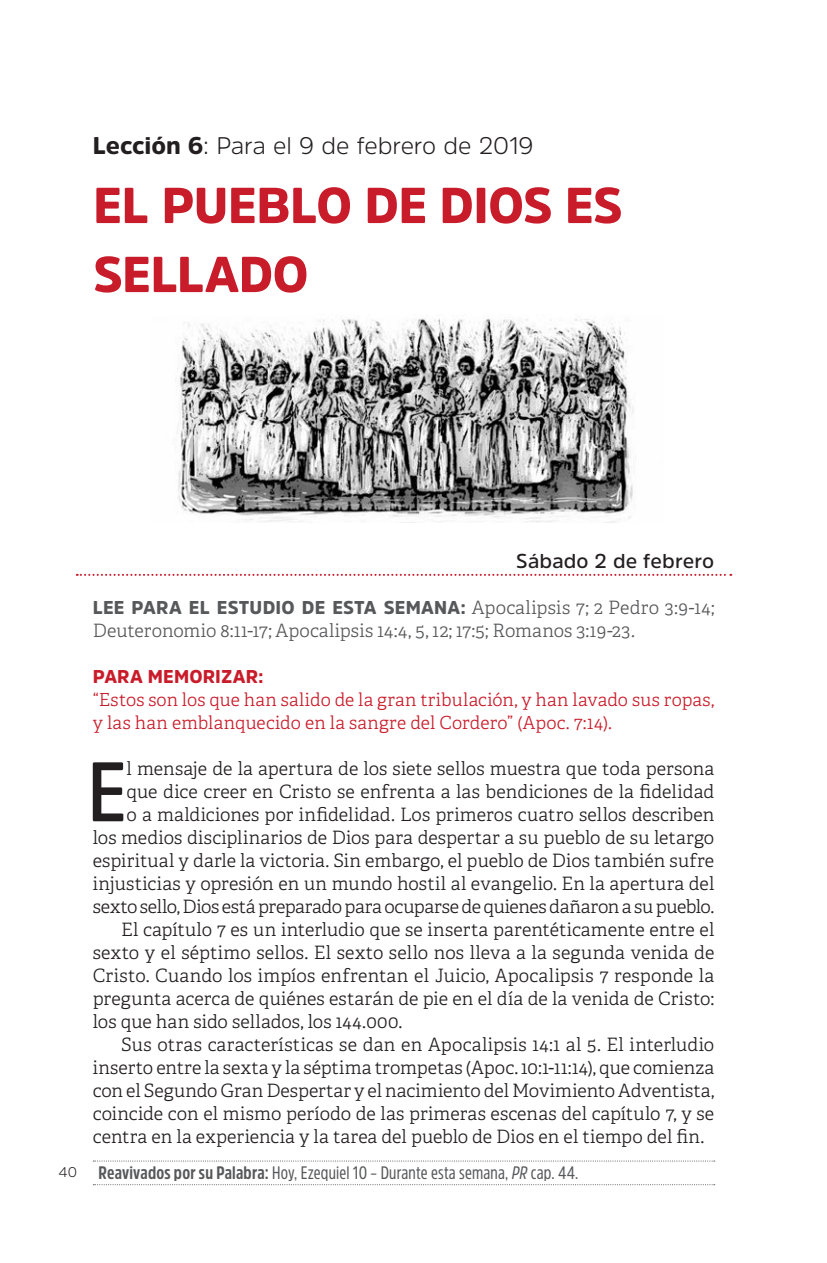
<style>
.page{position:relative;width:827px;height:1263px;background:#fff}
.page>*{position:absolute;margin:0;border:0;box-sizing:border-box;transform-origin:0 0}
.CUERPO_-_1P{font:600 83.8px "Amsi Pro Narw";color:#231f20}
.Título_Lección{font:900 50px/69px "Amsi Pro";letter-spacing:-.01em;color:#c91c2a}
.Lección_Nº{font:300 24px "Amsi Pro";letter-spacing:-.005em;color:#231f20}
.Fecha_Sábado{font:600 20px "Amsi Pro";letter-spacing:.005em;color:#231f20}
.Párrafo{font:300 18.4px/23px "Adelle Basic";letter-spacing:.005em;color:#231f20;text-align:justify}
.CUERPO_-_1P-2{font:300 18.4px/23px "Adelle Basic";color:#231f20;text-align:right}
.Lee_para_el_estudio{font:300 18.4px/23px "Adelle Basic";letter-spacing:.005em;color:#57585a}
.Para_Memorizar{font:900 18.4px "Amsi Pro";letter-spacing:.01em;color:#c91c2a}
.Versículo_para_memor{font:300 18px/23px "Adelle Basic";letter-spacing:.01em;color:#c91c2a}
.Reavivados_por_su_pa{font:18px "Amsi Pro Cond";letter-spacing:.01em;color:#57585a}
.s1{font-weight:900}
.s2{font-family:"Amsi Pro";font-weight:900}
.s3{font-family:"Amsi Pro";font-weight:300;font-size:14px;color:#231f20}
.s4{font-weight:700}
.s5{font-style:italic}
</style>
<div class="page">
<svg style="left:93px;top:1160px;width:621px;height:1px"></svg>
<svg style="left:93px;top:1184px;width:621px;height:1px"></svg>
<svg style="left:77px;top:574px;width:653px;height:2px"></svg>
<img style="left:177px;top:318px;width:457px;height:204px">
<p class="Lección_Nº" style="left:93px;top:129px;width:442px"><span class="s1">Lección 6</span>: Para el 9 de febrero de 2019</p>
<p class="Título_Lección" style="left:93px;top:170px;width:530px">EL PUEBLO DE DIOS ES<br>SELLADO</p>
<p class="Fecha_Sábado" style="left:516px;top:547px;width:199px">Sábado 2 de febrero</p>
<p class="Lee_para_el_estudio" style="left:93px;top:596px;width:622px"><span class="s2">LEE PARA EL ESTUDIO DE ESTA SEMANA:</span> Apocalipsis 7; 2 Pedro 3:9-14;<br>Deuteronomio 8:11-17; Apocalipsis 14:4, 5, 12; 17:5; Romanos 3:19-23.</p>
<p class="Para_Memorizar" style="left:93px;top:664px;width:172px">PARA MEMORIZAR:</p>
<p class="Versículo_para_memor" style="left:93px;top:688px;width:622px">“Estos son los que han salido de la gran tribulación, y han lavado sus ropas, y las han emblanquecido en la sangre del Cordero” (Apoc. 7:14).</p>
<p class="CUERPO_-_1P" style="left:87px;top:734px;width:41px">E</p>
<p class="CUERPO_-_1P-2" style="left:93px;top:757px;width:622px">l mensaje de la apertura de los siete sellos muestra que toda persona que dice creer en Cristo se enfrenta a las bendiciones de la fidelidad<br>o a maldiciones por infidelidad. Los primeros cuatro sellos describen<br>los medios disciplinarios de Dios para despertar a su pueblo de su letargo espiritual y darle la victoria. Sin embargo, el pueblo de Dios también sufre injusticias y opresión en un mundo hostil al evangelio. En la apertura del sexto sello, Dios está preparado para ocuparse de quienes dañaron a su pueblo.</p>
<p class="Párrafo" style="left:93px;top:918px;width:622px;text-indent:28px">El capítulo 7 es un interludio que se inserta parentéticamente entre el sexto y el séptimo sellos. El sexto sello nos lleva a la segunda venida de Cristo. Cuando los impíos enfrentan el Juicio, Apocalipsis 7 responde la pregunta acerca de quiénes estarán de pie en el día de la venida de Cristo: los que han sido sellados, los 144.000.</p>
<p class="Párrafo" style="left:93px;top:1033px;width:622px;text-indent:28px">Sus otras características se dan en Apocalipsis 14:1 al 5. El interludio inserto entre la sexta y la séptima trompetas (Apoc. 10:1-11:14), que comienza con el Segundo Gran Despertar y el nacimiento del Movimiento Adventista, coincide con el mismo período de las primeras escenas del capítulo 7, y se centra en la experiencia y la tarea del pueblo de Dios en el tiempo del fin.</p>
<p class="Reavivados_por_su_pa" style="left:58px;top:1159px;width:521px"><span class="s3">40</span> <span class="s4">Reavivados por su Palabra:</span> Hoy, Ezequiel 10 – Durante esta semana, <span class="s5">PR</span> cap. 44.</p>
</div>
